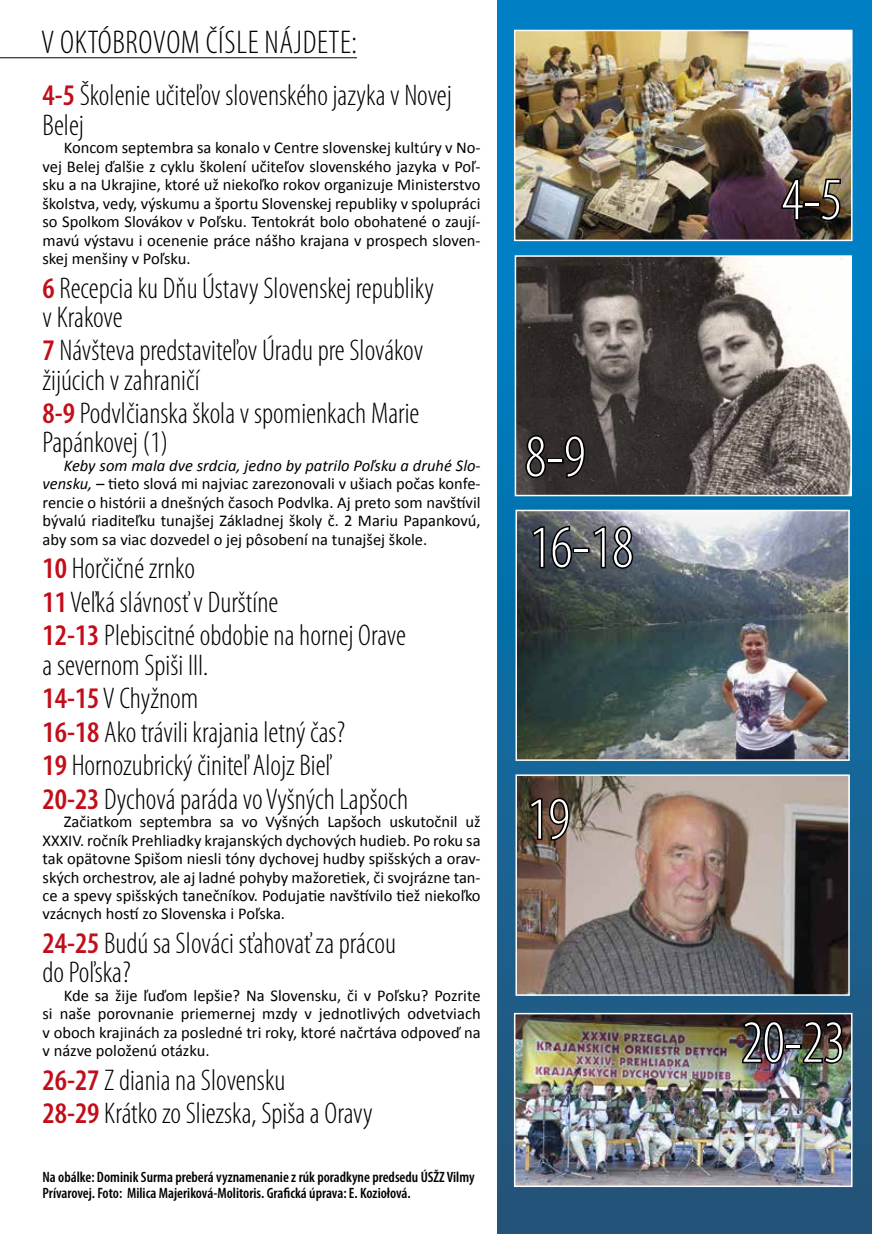
<style>
.page{position:relative;width:872px;height:1234px;background:#fff}
.page>*{position:absolute;margin:0;border:0;box-sizing:border-box;transform-origin:0 0}
.t1{font:300 condensed 60px "Myriad Pro";color:#fff}
.t2{font:300 condensed 33px "Myriad Pro";letter-spacing:.02em;color:#000}
.t3{font:300 condensed 30px/33.5px "Myriad Pro";color:#000}
.t4{font:16.5px/18.5px "Calibri";color:#000;text-align:justify}
.t5{font:600 condensed 15px/16.5px "Myriad Pro";color:#000}
.s1{font-weight:600;color:#c20e1a}
.s2{font-style:italic}
</style>
<div class="page">
<hr style="left:0;top:57px;width:357px;height:1px;background:#000">
<svg style="left:497px;top:0;width:375px;height:1233px;background:#146da2"></svg>
<img style="left:517px;top:1015px;width:332px;height:168px">
<div style="left:514px;top:1012px;width:338px;height:174px;border:2px solid #fff"></div>
<img style="left:518px;top:512px;width:328px;height:245px">
<div style="left:515px;top:509px;width:334px;height:251px;border:2px solid #fff"></div>
<img style="left:518px;top:777px;width:328px;height:215px">
<div style="left:515px;top:774px;width:334px;height:221px;border:2px solid #fff"></div>
<img style="left:517px;top:33px;width:332px;height:205px">
<div style="left:514px;top:30px;width:338px;height:211px;border:2px solid #fff"></div>
<svg style="left:527px;top:796px;width:44px;height:45px;background:#3d3027"></svg>
<svg style="left:780px;top:177px;width:25px;height:45px"></svg>
<div style="left:803px;top:201px;width:17px;height:6px;border:3px solid #000"></div>
<svg style="left:818px;top:177px;width:24px;height:45px"></svg>
<img style="left:739px;top:1019px;width:47px;height:45px">
<div style="left:785px;top:1043px;width:16px;height:6px;border:3px solid #000"></div>
<svg style="left:800px;top:1019px;width:45px;height:45px;background:#2f2b23"></svg>
<svg style="left:530px;top:524px;width:43px;height:46px;background:#2a2f35"></svg>
<div style="left:572px;top:547px;width:17px;height:5px;border:3px solid #000"></div>
<svg style="left:591px;top:524px;width:43px;height:46px;background:#404347"></svg>
<img style="left:517px;top:258px;width:332px;height:235px">
<div style="left:514px;top:255px;width:338px;height:241px;border:2px solid #fff"></div>
<svg style="left:524px;top:433px;width:23px;height:46px"></svg>
<div style="left:547px;top:458px;width:16px;height:5px;border:3px solid #000"></div>
<svg style="left:563px;top:433px;width:23px;height:46px"></svg>
<h2 class="t2" style="left:41px;top:23px;width:317px">V OKTÓBROVOM ČÍSLE NÁJDETE:</h2>
<h3 class="t3" style="left:43px;top:81px;width:411px;line-height:29.2px"><span class="s1">4-5</span> Školenie učiteľov slovenského jazyka v Novej<br>Belej</h3>
<p class="t4" style="left:43px;top:138px;width:439px;text-indent:21px">Koncom septembra sa konalo v Centre slovenskej kultúry v No&shy;vej Belej ďalšie z cyklu školení učiteľov slovenského jazyka v Poľ&shy;sku a na Ukrajine, ktoré už niekoľko rokov organizuje Ministerstvo školstva, vedy, výskumu a športu Slovenskej republiky v spolupráci so Spolkom Slovákov v Poľsku. Tentokrát bolo obohatené o zaují&shy;mavú výstavu i ocenenie práce nášho krajana v prospech sloven&shy;skej menšiny v Poľsku.</p>
<h3 class="t3" style="left:43px;top:273px;width:393px;line-height:29.2px"><span class="s1">6</span> Recepcia ku Dňu Ústavy Slovenskej republiky v Krakove</h3>
<h3 class="t3" style="left:43px;top:335px;width:382px;line-height:29.2px"><span class="s1">7</span> Návšteva predstaviteľov Úradu pre Slovákov žijúcich v zahraničí</h3>
<h3 class="t3" style="left:43px;top:398px;width:378px;line-height:29.2px"><span class="s1">8-9</span> Podvlčianska škola v spomienkach Marie<br>Papánkovej (1)</h3>
<p class="t4" style="left:43px;top:456px;width:439px;text-indent:21px"><span class="s2">Keby som mala dve srdcia, jedno by patrilo Poľsku a druhé Slo&shy;vensku, –</span> tieto slová mi najviac zarezonovali v ušiach počas konfe&shy;rencie o histórii a dnešných časoch Podvlka. Aj preto som navštívil bývalú riaditeľku tunajšej Základnej školy č. 2 Mariu Papankovú, aby som sa viac dozvedel o jej pôsobení na tunajšej škole.</p>
<h3 class="t3" style="left:43px;top:551px;width:365px"><span class="s1">10</span> Horčičné zrnko<br><span class="s1">11</span> Veľká slávnosť v Durštíne<br><span class="s1">12-13</span> Plebiscitné obdobie na hornej Orave</h3>
<h3 class="t3" style="left:43px;top:647px;width:367px">a severnom Spiši III.<br><span class="s1">14-15</span> V Chyžnom<br><span class="s1">16-18</span> Ako trávili krajania letný čas?<br><span class="s1">19</span> Hornozubrický činiteľ Alojz Bieľ<br><span class="s1">20-23</span> Dychová paráda vo Vyšných Lapšoch</h3>
<p class="t4" style="left:43px;top:812px;width:439px;text-indent:21px">Začiatkom septembra sa vo Vyšných Lapšoch uskutočnil už XXXIV. ročník Prehliadky krajanských dychových hudieb. Po roku sa tak opätovne Spišom niesli tóny dychovej hudby spišských a orav&shy;ských orchestrov, ale aj ladné pohyby mažoretiek, či svojrázne tan&shy;ce a spevy spišských tanečníkov. Podujatie navštívilo tiež niekoľko vzácnych hostí zo Slovenska i Poľska.</p>
<h3 class="t3" style="left:43px;top:928px;width:355px;line-height:29.2px"><span class="s1">24-25</span> Budú sa Slováci sťahovať za prácou do Poľska?</h3>
<p class="t4" style="left:43px;top:985px;width:439px;text-indent:21px">Kde sa žije ľuďom lepšie? Na Slovensku, či v Poľsku? Pozrite si naše porovnanie priemernej mzdy v jednotlivých odvetviach v oboch krajinách za posledné tri roky, ktoré načrtáva odpoveď na v názve položenú otázku.</p>
<h3 class="t3" style="left:43px;top:1062px;width:332px"><span class="s1">26-27</span> Z diania na Slovensku<br><span class="s1">28-29</span> Krátko zo Sliezska, Spiša a Oravy</h3>
<p class="t5" style="left:43px;top:1167px;width:433px">Na obálke: Dominik Surma preberá vyznamenanie z rúk poradkyne predsedu ÚSŽZ Vilmy<br>Prívarovej. Foto: Milica Majeriková-Molitoris. Grafická úprava: E. Koziołová.</p>
<h1 class="t1" style="left:525px;top:420px;width:62px">8-9</h1>
<h1 class="t1" style="left:529px;top:511px;width:106px">16-18</h1>
<h1 class="t1" style="left:527px;top:783px;width:45px">19</h1>
<h1 class="t1" style="left:781px;top:164px;width:62px">4-5</h1>
<h1 class="t1" style="left:741px;top:1006px;width:105px">20-23</h1>
</div>
